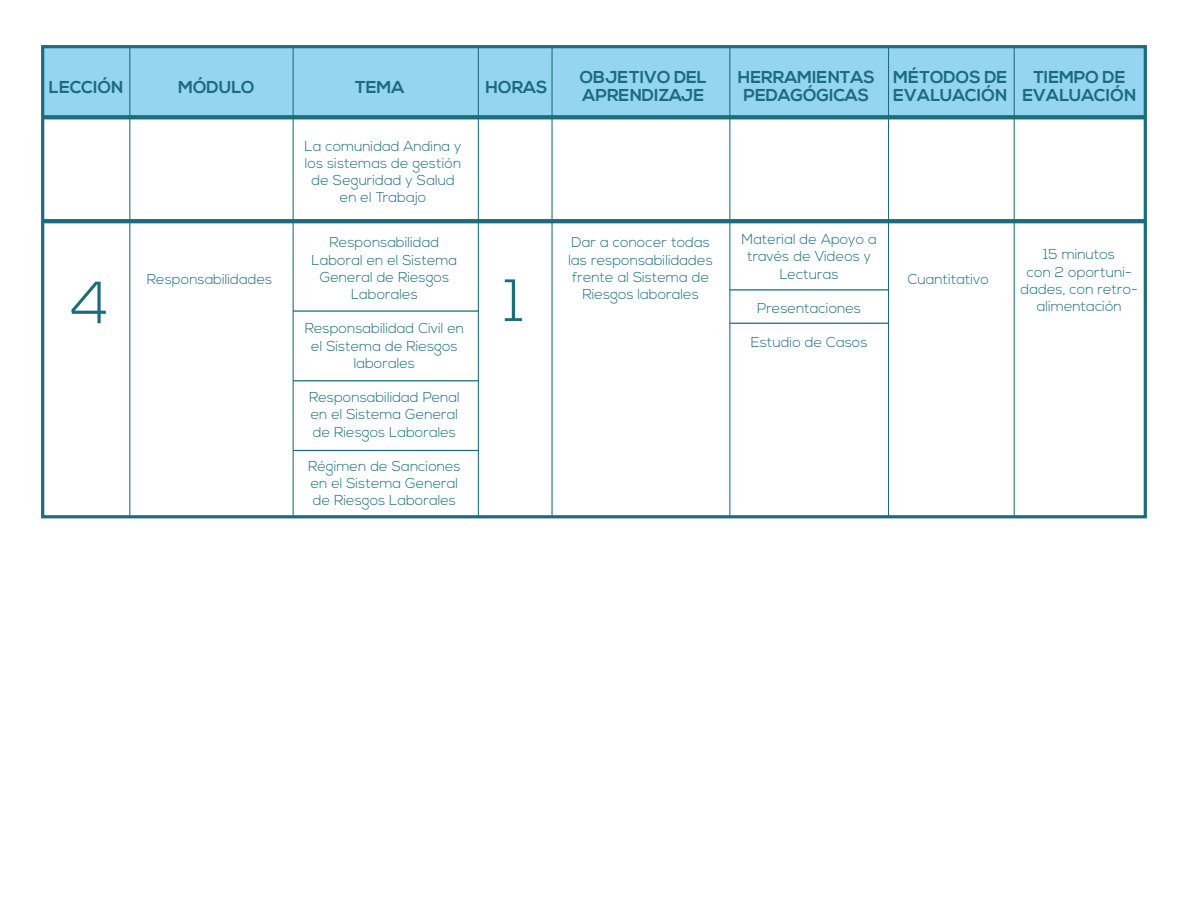
<style>
.page{position:relative;width:1188px;height:918px;background:#fff}
.page>*{position:absolute;margin:0;border:0;box-sizing:border-box;transform-origin:0 0}
.t1{font:300 59.4px "Nexa";color:#1b6d7c}
.t2{font:700 17.25px/17.7px "Nexa";color:#1b6c7e}
.t3{font:300 14.4px/17.2px "Nexa";color:#1b6d7c;text-align:center}
</style>
<div class="page">
<div style="left:43px;top:47px;width:1102px;height:70px;background:#95d5f1"></div>
<div style="left:41px;top:45px;width:1106px;height:473px;border:3px solid #1b6d7c"></div>
<hr style="left:129px;top:47px;width:1px;height:470px;background:#1b6d7c">
<hr style="left:293px;top:47px;width:1px;height:470px;background:#1b6d7c">
<hr style="left:478px;top:47px;width:1px;height:470px;background:#1b6d7c">
<hr style="left:551px;top:47px;width:2px;height:470px;background:#1b6d7c">
<hr style="left:729px;top:47px;width:1px;height:470px;background:#1b6d7c">
<hr style="left:1014px;top:47px;width:1px;height:470px;background:#1b6d7c">
<hr style="left:888px;top:47px;width:1px;height:470px;background:#1b6d7c">
<svg style="left:43px;top:115px;width:1102px;height:4px;background:#1e707f"></svg>
<hr style="left:293px;top:310px;width:185px;height:2px;background:#1b6d7c">
<hr style="left:293px;top:380px;width:185px;height:1px;background:#1b6d7c">
<hr style="left:293px;top:450px;width:185px;height:1px;background:#1b6d7c">
<hr style="left:43px;top:219px;width:1102px;height:4px;background:#1b6d7c">
<hr style="left:730px;top:289px;width:159px;height:2px;background:#1b6d7c">
<hr style="left:730px;top:323px;width:159px;height:1px;background:#1b6d7c">
<p class="t2" style="left:49px;top:79px;width:76px">LECCIÓN</p>
<p class="t2" style="left:178px;top:79px;width:78px">MÓDULO</p>
<p class="t2" style="left:355px;top:79px;width:51px">TEMA</p>
<p class="t2" style="left:486px;top:79px;width:63px">HORAS</p>
<p class="t2" style="left:580px;top:69px;width:129px">OBJETIVO DEL<br>APRENDIZAJE</p>
<p class="t2" style="left:738px;top:69px;width:138px;text-align:center">HERRAMIENTAS<br>PEDAGÓGICAS</p>
<p class="t2" style="left:893px;top:69px;width:116px">MÉTODOS DE<br>EVALUACIÓN</p>
<p class="t2" style="left:1022px;top:69px;width:116px;text-align:center">TIEMPO DE<br>EVALUACIÓN</p>
<p class="t3" style="left:305px;top:138px;width:159px">La comunidad Andina y los sistemas de gestión de Seguridad y Salud en el Trabajo</p>
<p class="t3" style="left:742px;top:231px;width:137px">Material de Apoyo a través de Videos y<br>Lecturas</p>
<p class="t3" style="left:757px;top:300px;width:105px">Presentaciones</p>
<p class="t3" style="left:751px;top:334px;width:118px">Estudio de Casos</p>
<p class="t3" style="left:312px;top:234px;width:147px">Responsabilidad<br>Laboral en el Sistema<br>General de Riesgos<br>Laborales</p>
<p class="t3" style="left:305px;top:320px;width:161px">Responsabilidad Civil en el Sistema de Riesgos laborales</p>
<p class="t3" style="left:309px;top:389px;width:152px;text-align:justify">Responsabilidad Penal en el Sistema General de Riesgos Laborales</p>
<p class="t3" style="left:308px;top:458px;width:154px;text-align:left">Régimen de Sanciones en el Sistema General de Riesgos Laborales</p>
<p class="t3" style="left:569px;top:234px;width:146px">Dar a conocer todas las responsabilidades frente al Sistema de<br>Riesgos laborales</p>
<p class="t3" style="left:1021px;top:247px;width:119px">15 minutos<br>con 2 oportuni&shy;dades, con retro&shy;alimentación</p>
<p class="t3" style="left:147px;top:271px;width:127px">Responsabilidades</p>
<p class="t3" style="left:908px;top:271px;width:83px">Cuantitativo</p>
<h1 class="t1" style="left:71px;top:269px;width:39px">4</h1>
<h1 class="t1" style="left:505px;top:266px;width:21px">1</h1>
</div>
